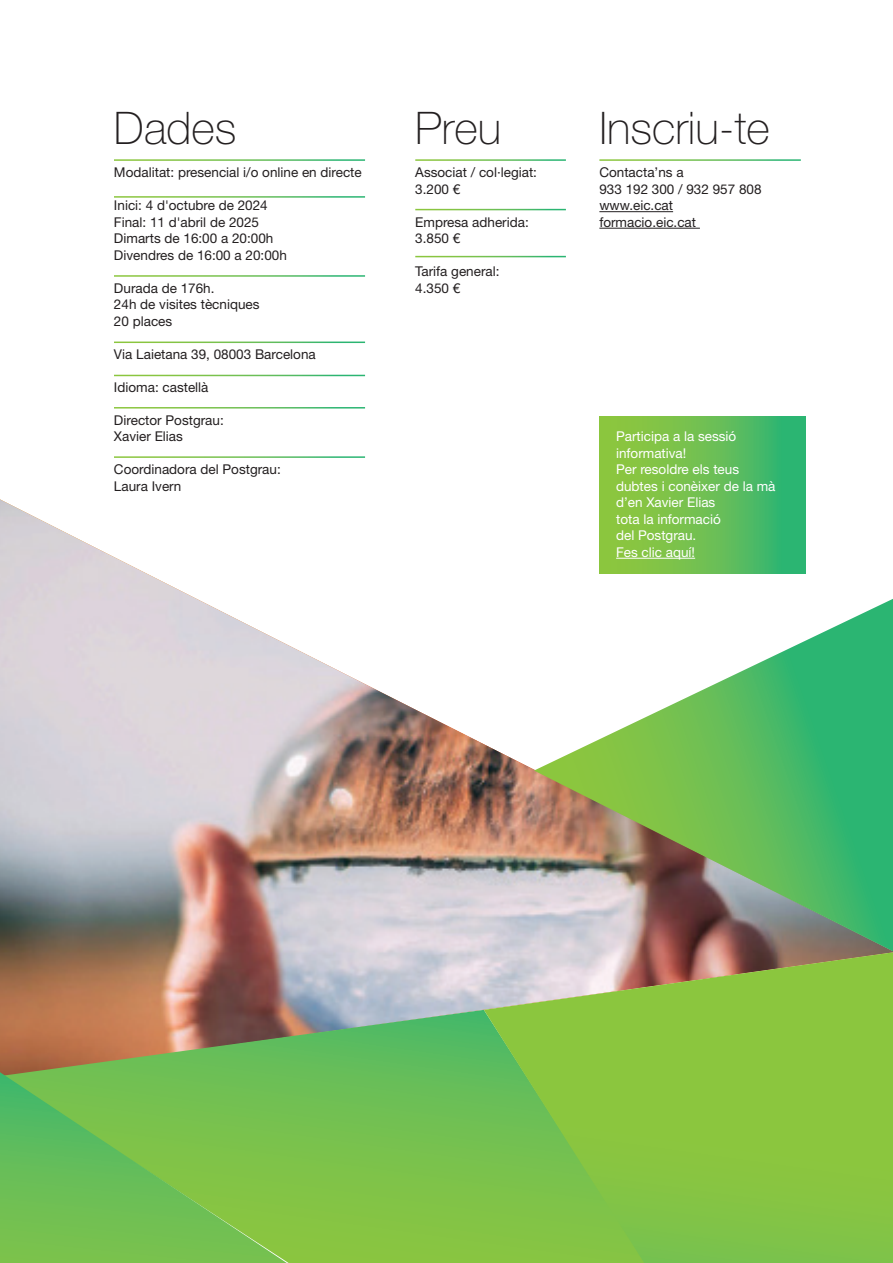
<style>
.page{position:relative;width:893px;height:1263px;background:#fff}
.page>*{position:absolute;margin:0;border:0;box-sizing:border-box;transform-origin:0 0}
.t1{font:100 45px "Helvetica Neue LT Std";color:#231f20}
.t2{font:13.5px/16.5px "Helvetica Neue LT Std";color:#231f20}
.t3{font:13.5px/16.5px "Helvetica Neue LT Std";color:#fff}
</style>
<div class="page">
<svg style="left:599px;top:417px;width:206px;height:82px;background:#66be55"></svg>
<hr style="left:599px;top:211px;width:74px;height:1px;background:#231f20">
<hr style="left:599px;top:228px;width:101px;height:1px;background:#231f20">
<img style="left:0;top:499px;width:893px;height:573px">
<svg style="left:2px;top:1010px;width:482px;height:253px;background:#80af54"></svg>
<svg style="left:484px;top:952px;width:409px;height:311px;background:#8bc14b"></svg>
<svg style="left:0;top:1072px;width:287px;height:191px;background:#72c051"></svg>
<svg style="left:534px;top:599px;width:359px;height:352px"></svg>
<h1 class="t1" style="left:114px;top:103px;width:124px">Dades</h1>
<h1 class="t1" style="left:415px;top:103px;width:87px">Preu</h1>
<h1 class="t1" style="left:599px;top:103px;width:172px">Inscriu-te</h1>
<p class="t2" style="left:114px;top:164px;width:249px">Modalitat: presencial i/o online en directe</p>
<p class="t2" style="left:114px;top:197px;width:174px">Inici: 4 d'octubre de 2024<br>Final: 11 d'abril de 2025<br>Dimarts de 16:00 a 20:00h<br>Divendres de 16:00 a 20:00h</p>
<p class="t2" style="left:114px;top:280px;width:147px">Durada de 176h.<br>24h de visites tècniques<br>20 places</p>
<p class="t2" style="left:114px;top:346px;width:203px">Via Laietana 39, 08003 Barcelona</p>
<p class="t2" style="left:114px;top:379px;width:96px">Idioma: castellà</p>
<p class="t2" style="left:114px;top:412px;width:111px">Director Postgrau:<br>Xavier Elias</p>
<p class="t2" style="left:114px;top:461px;width:168px">Coordinadora del Postgrau:<br>Laura Ivern</p>
<p class="t2" style="left:415px;top:164px;width:123px">Associat / col·legiat:<br>3.200 €</p>
<p class="t2" style="left:415px;top:214px;width:115px">Empresa adherida:<br>3.850 €</p>
<p class="t2" style="left:415px;top:263px;width:86px">Tarifa general:<br>4.350 €</p>
<p class="t2" style="left:599px;top:164px;width:164px">Contacta’ns a<br>933 192 300 / 932 957 808 www.eic.cat formacio.eic.cat</p>
<p class="t3" style="left:616px;top:428px;width:161px">Participa a la sessió informativa!<br>Per resoldre els teus dubtes i conèixer de la mà d’en Xavier Elias<br>tota la informació<br>del Postgrau.<br>Fes clic aquí!</p>
</div>
